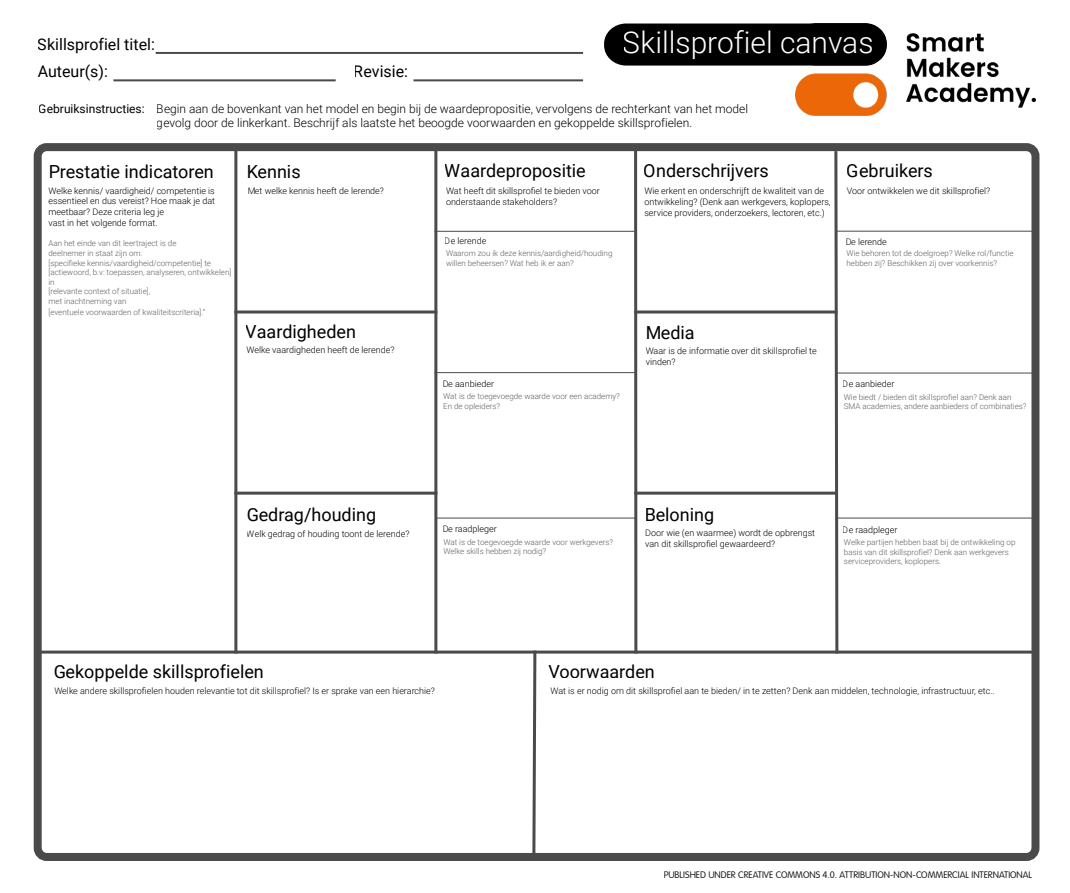
<style>
.page{position:relative;width:1070px;height:893px;background:#fff}
.page>*{position:absolute;margin:0;border:0;box-sizing:border-box;transform-origin:0 0}
.t1{font:300 30px "Roboto";color:#fff}
.t2{font:18px "Roboto";color:#000}
.t3{font:16px "Roboto";color:#000}
.t4{font:300 12px/14.4px "Roboto";color:#000}
.t5{font:300 10px "VAG Rundschrift D";color:#1d1d1b}
.t6{font:300 9px/10.8px "Roboto";color:#000}
.t7{font:300 8px/9.6px "Roboto";color:#606060}
.s1{font-weight:400}
</style>
<div class="page">
<img style="left:795px;top:33px;width:241px;height:82px">
<div style="left:604px;top:24px;width:283px;height:42px;background:#000"></div>
<div style="left:34px;top:143px;width:1005px;height:717px;border:8px solid #4a4a4a;border-radius:9px"></div>
<hr style="left:38px;top:650px;width:994px;height:3px;background:#4a4a4a">
<hr style="left:236px;top:491px;width:200px;height:3px;background:#4a4a4a">
<hr style="left:636px;top:491px;width:200px;height:3px;background:#4a4a4a">
<hr style="left:234px;top:152px;width:3px;height:500px;background:#4a4a4a">
<hr style="left:434px;top:152px;width:3px;height:500px;background:#4a4a4a">
<svg style="left:531px;top:650px;width:7px;height:207px"></svg>
<svg style="left:633px;top:148px;width:6px;height:506px"></svg>
<svg style="left:833px;top:149px;width:7px;height:505px"></svg>
<hr style="left:156px;top:52px;width:427px;height:2px;background:#4a4a4a">
<hr style="left:113px;top:79px;width:223px;height:2px;background:#4a4a4a">
<hr style="left:414px;top:79px;width:169px;height:2px;background:#4a4a4a">
<hr style="left:236px;top:310px;width:200px;height:3px;background:#4a4a4a">
<hr style="left:636px;top:310px;width:200px;height:3px;background:#4a4a4a">
<hr style="left:435px;top:231px;width:200px;height:1px;background:#4a4a4a">
<hr style="left:837px;top:230px;width:200px;height:1px;background:#4a4a4a">
<hr style="left:435px;top:372px;width:200px;height:1px;background:#4a4a4a">
<hr style="left:837px;top:372px;width:200px;height:1px;background:#4a4a4a">
<hr style="left:436px;top:517px;width:200px;height:1px;background:#4a4a4a">
<hr style="left:836px;top:517px;width:200px;height:1px;background:#4a4a4a">
<h3 class="t3" style="left:38px;top:33px;width:119px">Skillsprofiel titel:</h3>
<h1 class="t1" style="left:623px;top:21px;width:252px">Skillsprofiel canvas</h1>
<h3 class="t3" style="left:38px;top:60px;width:72px">Auteur(s):</h3>
<p class="t4" style="left:157px;top:101px;width:593px;text-indent:-118px"><span class="s1">Gebruiksinstructies:</span> Begin aan de bovenkant van het model en begin bij de waardepropositie, vervolgens de rechterkant van het model gevolg door de linkerkant. Beschrijf als laatste het beoogde voorwaarden en gekoppelde skillsprofielen.</p>
<h3 class="t3" style="left:354px;top:60px;width:56px">Revisie:</h3>
<h2 class="t2" style="left:48px;top:159px;width:167px">Prestatie indicatoren</h2>
<p class="t6" style="left:48px;top:184px;width:168px">Welke kennis/ vaardigheid/ competentie is essentieel en dus vereist? Hoe maak je dat meetbaar? Deze criteria leg je<br>vast in het volgende format.</p>
<p class="t7" style="left:48px;top:238px;width:184px">Aan het einde van dit leertraject is de<br>deelnemer in staat zijn om:<br>[specifieke kennis/vaardigheid/competentie] te [actiewoord, b.v: toepassen, analyseren, ontwikkelen] in<br>[relevante context of situatie],<br>met inachtneming van</p>
<p class="t7" style="left:48px;top:307px;width:158px">[eventuele voorwaarden of kwaliteitscriteria].”</p>
<h2 class="t2" style="left:246px;top:159px;width:56px">Kennis</h2>
<p class="t6" style="left:247px;top:184px;width:138px">Met welke kennis heeft de lerende?</p>
<h2 class="t2" style="left:246px;top:319px;width:112px">Vaardigheden</h2>
<p class="t6" style="left:246px;top:344px;width:150px">Welke vaardigheden heeft de lerende?</p>
<h2 class="t2" style="left:445px;top:158px;width:142px">Waardepropositie</h2>
<p class="t6" style="left:446px;top:185px;width:155px">Wat heeft dit skillsprofiel te bieden voor onderstaande stakeholders?</p>
<p class="t6" style="left:445px;top:235px;width:43px">De lerende</p>
<h2 class="t2" style="left:644px;top:158px;width:126px">Onderschrijvers</h2>
<p class="t6" style="left:644px;top:185px;width:188px">Wie erkent en onderschrijft de kwaliteit van de ontwikkeling? (Denk aan werkgevers, koplopers, service providers, onderzoekers, lectoren, etc.)</p>
<h2 class="t2" style="left:847px;top:158px;width:88px">Gebruikers</h2>
<p class="t6" style="left:847px;top:185px;width:145px">Voor ontwikkelen we dit skillsprofiel?</p>
<p class="t6" style="left:845px;top:235px;width:43px">De lerende</p>
<p class="t7" style="left:446px;top:248px;width:168px">Waarom zou ik deze kennis/aardigheid/houding willen beheersen? Wat heb ik er aan?</p>
<p class="t7" style="left:846px;top:248px;width:169px">Wie behoren tot de doelgroep? Welke rol/functie hebben zij? Beschikken zij over voorkennis?</p>
<h2 class="t2" style="left:645px;top:320px;width:51px">Media</h2>
<p class="t6" style="left:646px;top:345px;width:173px">Waar is de informatie over dit skillsprofiel te vinden?</p>
<p class="t6" style="left:442px;top:377px;width:53px">De aanbieder</p>
<p class="t6" style="left:843px;top:378px;width:53px">De aanbieder</p>
<p class="t7" style="left:443px;top:391px;width:178px">Wat is de toegevoegde waarde voor een academy?<br>En de opleiders?</p>
<p class="t7" style="left:844px;top:391px;width:184px">Wie biedt / bieden dit skillsprofiel aan? Denk aan<br>SMA academies, andere aanbieders of combinaties?</p>
<h2 class="t2" style="left:246px;top:502px;width:131px">Gedrag/houding</h2>
<p class="t6" style="left:247px;top:528px;width:164px">Welk gedrag of houding toont de lerende?</p>
<p class="t6" style="left:442px;top:523px;width:56px">De raadpleger</p>
<p class="t7" style="left:443px;top:536px;width:171px">Wat is de toegevoegde waarde voor werkgevers?<br>Welke skills hebben zij nodig?</p>
<h2 class="t2" style="left:645px;top:502px;width:71px">Beloning</h2>
<p class="t6" style="left:645px;top:527px;width:172px">Door wie (en waarmee) wordt de opbrengst van dit skillsprofiel gewaardeerd?</p>
<p class="t6" style="left:843px;top:523px;width:56px">De raadpleger</p>
<p class="t7" style="left:844px;top:537px;width:173px">Welke partijen hebben baat bij de ontwikkeling op basis van dit skillsprofiel? Denk aan werkgevers serviceproviders, koplopers.</p>
<h2 class="t2" style="left:53px;top:658px;width:212px">Gekoppelde skillsprofielen</h2>
<p class="t6" style="left:54px;top:685px;width:382px">Welke andere skillsprofielen houden relevantie tot dit skillsprofiel? Is er sprake van een hierarchie?</p>
<h2 class="t2" style="left:548px;top:658px;width:108px">Voorwaarden</h2>
<p class="t6" style="left:550px;top:685px;width:446px">Wat is er nodig om dit skillsprofiel aan te bieden/ in te zetten? Denk aan middelen, technologie, infrastructuur, etc..</p>
<p class="t5" style="left:664px;top:868px;width:370px">PUBLISHED UNDER CREATIVE COMMONS 4.0. ATTRIBUTION-NON-COMMERCIAL INTERNATIONAL</p>
</div>
